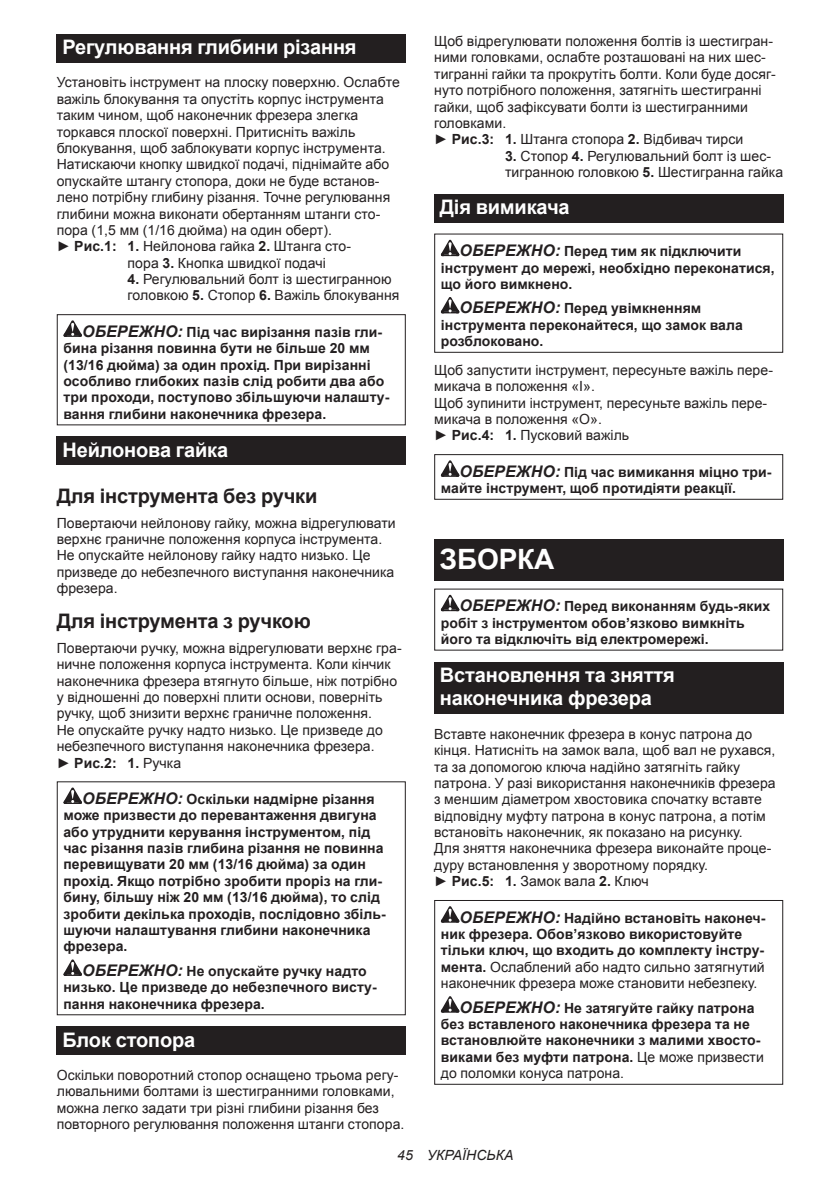
<style>
.page{position:relative;width:840px;height:1191px;background:#fff}
.page>*{position:absolute;margin:0;border:0;box-sizing:border-box;transform-origin:0 0}
.t1{font:700 28px "Arial";letter-spacing:-.01em;color:#fff}
.t2{font:700 20px/23.4px "Arial";letter-spacing:-.01em;color:#fff}
.t3{font:700 20px "Arial";letter-spacing:-.01em;color:#231f20}
.t4{font:14px/16.4px "Arial";letter-spacing:.005em;color:#231f20}
.t5{font:700 14px/16.4px "Arial";letter-spacing:.005em;color:#231f20}
.t6{font:italic 14px "Arial";letter-spacing:.005em;color:#231f20}
.s1{font-weight:700}
.s2{font-style:italic;font-size:16px}
.s3{font-weight:400}
</style>
<div class="page">
<div style="left:57px;top:34px;width:348px;height:29px;background:#231f20"></div>
<svg style="left:63px;top:320px;width:19px;height:17px"></svg>
<div style="left:57px;top:314px;width:348px;height:111px;border:1px solid #231f20"></div>
<div style="left:57px;top:437px;width:348px;height:28px;background:#231f20"></div>
<svg style="left:63px;top:787px;width:19px;height:17px"></svg>
<svg style="left:63px;top:959px;width:19px;height:16px"></svg>
<div style="left:57px;top:1026px;width:348px;height:29px;background:#231f20"></div>
<div style="left:434px;top:194px;width:348px;height:29px;background:#231f20"></div>
<svg style="left:440px;top:240px;width:19px;height:16px"></svg>
<svg style="left:440px;top:297px;width:19px;height:16px"></svg>
<div style="left:434px;top:233px;width:348px;height:120px;border:1px solid #231f20"></div>
<svg style="left:440px;top:460px;width:19px;height:17px"></svg>
<div style="left:434px;top:454px;width:348px;height:46px;border:1px solid #231f20"></div>
<div style="left:434px;top:539px;width:348px;height:41px;background:#231f20"></div>
<svg style="left:440px;top:595px;width:19px;height:16px"></svg>
<div style="left:434px;top:662px;width:348px;height:52px;background:#231f20"></div>
<svg style="left:440px;top:906px;width:19px;height:16px"></svg>
<svg style="left:440px;top:996px;width:19px;height:16px"></svg>
<div style="left:434px;top:900px;width:348px;height:184px;border:1px solid #231f20"></div>
<h2 class="t2" style="left:62px;top:36px;width:295px">Регулювання глибини різання</h2>
<p class="t4" style="left:57px;top:74px;width:344px">Установіть інструмент на плоску поверхню. Ослабте</p>
<p class="t4" style="left:57px;top:91px;width:328px">важіль блокування та опустіть корпус інструмента</p>
<p class="t4" style="left:57px;top:107px;width:303px">таким чином, щоб наконечник фрезера злегка</p>
<p class="t4" style="left:57px;top:124px;width:300px">торкався плоскої поверхні. Притисніть важіль</p>
<p class="t4" style="left:57px;top:140px;width:330px">блокування, щоб заблокувати корпус інструмента.</p>
<p class="t4" style="left:57px;top:156px;width:334px">Натискаючи кнопку швидкої подачі, піднімайте або</p>
<p class="t4" style="left:57px;top:173px;width:324px">опускайте штангу стопора, доки не буде встанов-</p>
<p class="t4" style="left:57px;top:189px;width:335px">лено потрібну глибину різання. Точне регулювання</p>
<p class="t4" style="left:57px;top:205px;width:325px">глибини можна виконати обертанням штанги сто-</p>
<p class="t4" style="left:57px;top:222px;width:277px">пора (1,5 мм (1/16 дюйма) на один оберт).</p>
<p class="t4" style="left:57px;top:238px;width:296px">► <span class="s1">Рис.1: 1.</span> Нейлонова гайка <span class="s1">2.</span> Штанга сто-</p>
<p class="t4" style="left:127px;top:255px;width:200px">пора <span class="s1">3.</span> Кнопка швидкої подачі</p>
<p class="t4" style="left:128px;top:271px;width:273px"><span class="s1">4.</span> Регулювальний болт із шестигранною головкою <span class="s1">5.</span> Стопор <span class="s1">6.</span> Важіль блокування</p>
<p class="t5" style="left:63px;top:324px;width:327px;text-indent:19px"><span class="s2">ОБЕРЕЖНО:</span> Під час вирізання пазів гли&shy;бина різання повинна бути не більше 20 мм (13/16 дюйма) за один прохід. При вирізанні особливо глибоких пазів слід робити два або три проходи, поступово збільшуючи налашту&shy;вання глибини наконечника фрезера.</p>
<h2 class="t2" style="left:62px;top:438px;width:167px">Нейлонова гайка</h2>
<h2 class="t3" style="left:57px;top:482px;width:262px">Для інструмента без ручки</h2>
<p class="t4" style="left:57px;top:515px;width:340px">Повертаючи нейлонову гайку, можна відрегулювати верхнє граничне положення корпуса інструмента.<br>Не опускайте нейлонову гайку надто низько. Це призведе до небезпечного виступання наконечника фрезера.</p>
<h2 class="t3" style="left:57px;top:607px;width:255px">Для інструмента з ручкою</h2>
<p class="t4" style="left:57px;top:640px;width:346px">Повертаючи ручку, можна відрегулювати верхнє гра&shy;ничне положення корпуса інструмента. Коли кінчик наконечника фрезера втягнуто більше, ніж потрібно у відношенні до поверхні плити основи, поверніть ручку, щоб знизити верхнє граничне положення.<br>Не опускайте ручку надто низько. Це призведе до небезпечного виступання наконечника фрезера.<br>► <span class="s1">Рис.2: 1.</span> Ручка</p>
<p class="t5" style="left:63px;top:791px;width:324px;text-indent:19px"><span class="s2">ОБЕРЕЖНО:</span> Оскільки надмірне різання може призвести до перевантаження двигуна або утруднити керування інструментом, під час різання пазів глибина різання не повинна перевищувати 20 мм (13/16 дюйма) за один прохід. Якщо потрібно зробити проріз на гли&shy;бину, більшу ніж 20 мм (13/16 дюйма), то слід зробити декілька проходів, послідовно збіль&shy;шуючи налаштування глибини наконечника фрезера.</p>
<p class="t5" style="left:63px;top:963px;width:315px;text-indent:19px"><span class="s2">ОБЕРЕЖНО:</span> Не опускайте ручку надто низько. Це призведе до небезпечного висту&shy;пання наконечника фрезера.</p>
<h2 class="t2" style="left:62px;top:1028px;width:134px">Блок стопора</h2>
<p class="t4" style="left:57px;top:1067px;width:349px">Оскільки поворотний стопор оснащено трьома регу&shy;лювальними болтами із шестигранними головками, можна легко задати три різні глибини різання без повторного регулювання положення штанги стопора.</p>
<p class="t4" style="left:434px;top:33px;width:343px">Щоб відрегулювати положення болтів із шестигран&shy;ними головками, ослабте розташовані на них шес&shy;тигранні гайки та прокрутіть болти. Коли буде досяг&shy;нуто потрібного положення, затягніть шестигранні гайки, щоб зафіксувати болти із шестигранними головками.<br>► <span class="s1">Рис.3: 1.</span> Штанга стопора <span class="s1">2.</span> Відбивач тирси</p>
<p class="t4" style="left:504px;top:148px;width:279px"><span class="s1">3.</span> Стопор <span class="s1">4.</span> Регулювальний болт із шес&shy;тигранною головкою <span class="s1">5.</span> Шестигранна гайка</p>
<h2 class="t2" style="left:439px;top:196px;width:131px">Дія вимикача</h2>
<p class="t5" style="left:440px;top:243px;width:335px;text-indent:19px"><span class="s2">ОБЕРЕЖНО:</span> Перед тим як підключити інструмент до мережі, необхідно переконатися, що його вимкнено.</p>
<p class="t5" style="left:440px;top:301px;width:303px;text-indent:19px"><span class="s2">ОБЕРЕЖНО:</span> Перед увімкненням інструмента переконайтеся, що замок вала розблоковано.</p>
<p class="t4" style="left:434px;top:362px;width:340px">Щоб запустити інструмент, пересуньте важіль пере&shy;микача в положення «І».<br>Щоб зупинити інструмент, пересуньте важіль пере&shy;микача в положення «О».<br>► <span class="s1">Рис.4: 1.</span> Пусковий важіль</p>
<p class="t5" style="left:440px;top:464px;width:332px;text-indent:19px"><span class="s2">ОБЕРЕЖНО:</span> Під час вимикання міцно три&shy;майте інструмент, щоб протидіяти реакції.</p>
<h1 class="t1" style="left:439px;top:541px;width:116px">ЗБОРКА</h1>
<p class="t5" style="left:440px;top:598px;width:330px;text-indent:19px"><span class="s2">ОБЕРЕЖНО:</span> Перед виконанням будь-яких робіт з інструментом обов’язково вимкніть його та відключіть від електромережі.</p>
<h2 class="t2" style="left:439px;top:664px;width:236px">Встановлення та зняття наконечника фрезера</h2>
<p class="t4" style="left:434px;top:726px;width:343px">Вставте наконечник фрезера в конус патрона до кінця. Натисніть на замок вала, щоб вал не рухався, та за допомогою ключа надійно затягніть гайку патрона. У разі використання наконечників фрезера з меншим діаметром хвостовика спочатку вставте відповідну муфту патрона в конус патрона, а потім встановіть наконечник, як показано на рисунку.<br>Для зняття наконечника фрезера виконайте проце&shy;дуру встановлення у зворотному порядку.<br>► <span class="s1">Рис.5: 1.</span> Замок вала <span class="s1">2.</span> Ключ</p>
<p class="t5" style="left:440px;top:910px;width:326px;text-indent:19px"><span class="s2">ОБЕРЕЖНО:</span> Надійно встановіть наконеч&shy;ник фрезера. Обов’язково використовуйте тільки ключ, що входить до комплекту інстру&shy;мента. <span class="s3">Ослаблений або надто сильно затягнутий наконечник фрезера може становити небезпеку.</span></p>
<p class="t5" style="left:440px;top:1000px;width:324px;text-indent:19px"><span class="s2">ОБЕРЕЖНО:</span> Не затягуйте гайку патрона без вставленого наконечника фрезера та не встановлюйте наконечники з малими хвосто&shy;виками без муфти патрона. <span class="s3">Це може призвести до поломки конуса патрона.</span></p>
<p class="t6" style="left:397px;top:1147px;width:118px">45 УКРАЇНСЬКА</p>
</div>
